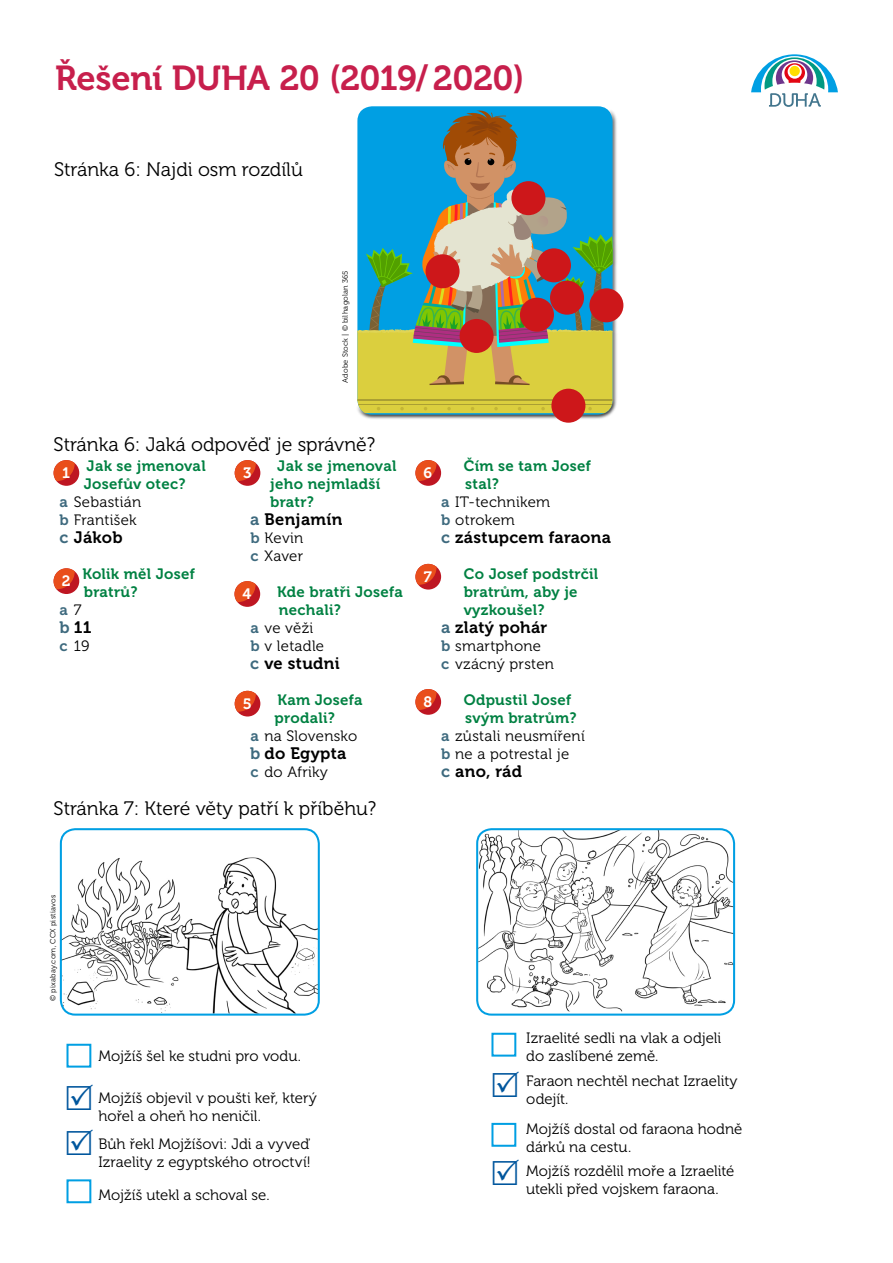
<style>
.page{position:relative;width:893px;height:1263px;background:#fff}
.page>*{position:absolute;margin:0;border:0;box-sizing:border-box;transform-origin:0 0}
.t1{font:34.5px "Museo 700";letter-spacing:-.01em;color:#c71f4c}
.t2{font:19.5px "Museo 300";color:#000}
.t3{font:16.5px "Museo 700";letter-spacing:.02em;color:#000}
.t4{font:15px/18px "Museo 300";letter-spacing:.005em;color:#000}
.t5{font:15px/18px "Museo 700";letter-spacing:.02em;color:#008142}
.t6{font:15px "Museo 700";color:#fff}
.t7{font:15px "Museo 700";color:#3e6a7e}
.t8{font:7.5px "Museo 300";letter-spacing:.03em;color:#000}
.s1{font-family:"Museo 700";color:#3e6a7e}
.s2{color:#3e6a7e}
.s3{font-family:"Museo 300";color:#000}
</style>
<div class="page">
<svg style="left:751px;top:54px;width:87px;height:53px"></svg>
<div style="left:355px;top:109px;width:263px;height:311px;background:#000;opacity:.75"></div>
<div style="left:357px;top:331px;width:256px;height:82px;background:#dbcf3e"></div>
<hr style="left:357px;top:399px;width:256px;height:1px;background:#aa9f33">
<hr style="left:357px;top:404px;width:256px;height:1px;background:#aa9f33">
<svg style="left:357px;top:108px;width:256px;height:277px;background:#64a69c"></svg>
<div style="left:511px;top:181px;width:34px;height:34px;background:#cd171a;border-radius:50%"></div>
<div style="left:550px;top:281px;width:34px;height:34px;background:#cd171a;border-radius:50%"></div>
<div style="left:537px;top:248px;width:34px;height:34px;background:#cd171a;border-radius:50%"></div>
<div style="left:426px;top:254px;width:34px;height:34px;background:#cd171a;border-radius:50%"></div>
<div style="left:551px;top:389px;width:34px;height:34px;background:#cd171a;border-radius:50%"></div>
<div style="left:589px;top:288px;width:34px;height:34px;background:#cd171a;border-radius:50%"></div>
<div style="left:520px;top:298px;width:34px;height:34px;background:#cd171a;border-radius:50%"></div>
<div style="left:460px;top:319px;width:34px;height:34px;background:#cd171a;border-radius:50%"></div>
<div style="left:54px;top:460px;width:25px;height:26px;background:#be1622;border-radius:50%"></div>
<svg style="left:54px;top:460px;width:21px;height:21px"></svg>
<div style="left:415px;top:689px;width:26px;height:26px;background:#be1622;border-radius:50%"></div>
<svg style="left:415px;top:689px;width:22px;height:21px"></svg>
<svg style="left:415px;top:564px;width:26px;height:26px"></svg>
<svg style="left:415px;top:564px;width:22px;height:21px"></svg>
<div style="left:415px;top:460px;width:26px;height:26px;background:#be1622;border-radius:50%"></div>
<svg style="left:415px;top:460px;width:22px;height:21px"></svg>
<div style="left:234px;top:581px;width:26px;height:26px;background:#be1622;border-radius:50%"></div>
<svg style="left:234px;top:581px;width:22px;height:21px"></svg>
<div style="left:235px;top:460px;width:25px;height:26px;background:#be1622;border-radius:50%"></div>
<svg style="left:235px;top:460px;width:21px;height:21px"></svg>
<div style="left:54px;top:568px;width:25px;height:26px;background:#be1622;border-radius:50%"></div>
<svg style="left:54px;top:568px;width:21px;height:21px"></svg>
<div style="left:235px;top:691px;width:25px;height:25px;background:#be1622;border-radius:50%"></div>
<svg style="left:235px;top:691px;width:21px;height:21px"></svg>
<img style="left:63px;top:857px;width:254px;height:156px">
<div style="left:60px;top:828px;width:260px;height:188px;border:2px solid #009fe3;border-radius:14px"></div>
<img style="left:479px;top:829px;width:255px;height:182px">
<div style="left:476px;top:828px;width:259px;height:188px;border:2px solid #009fe3;border-radius:14px"></div>
<div style="left:66px;top:1044px;width:25px;height:23px;background:#fff;border:2px solid #009fe3"></div>
<div style="left:66px;top:1179px;width:25px;height:24px;background:#fff;border:2px solid #009fe3"></div>
<div style="left:491px;top:1033px;width:25px;height:23px;background:#fff;border:2px solid #009fe3"></div>
<div style="left:491px;top:1123px;width:25px;height:24px;background:#fff;border:2px solid #009fe3"></div>
<h1 class="t1" style="left:55px;top:59px;width:471px">Řešení DUHA 20 (2019/2020)</h1>
<h2 class="t2" style="left:54px;top:159px;width:250px">Stránka 6: Najdi osm rozdílů</h2>
<p class="t8" style="left:341px;top:383px;width:114px;rotate:-90deg">Adobe Stock | © bilhagolan 365</p>
<h2 class="t2" style="left:54px;top:433px;width:323px">Stránka 6: Jaká odpověď je správně?</h2>
<p class="t5" style="left:84px;top:457px;width:123px">Jak se jmenoval<br>Josefův otec?</p>
<p class="t4" style="left:60px;top:493px;width:83px"><span class="s1">a</span> Sebastián <span class="s1">b</span> František</p>
<p class="t3" style="left:60px;top:528px;width:64px"><span class="s2">c</span> Jákob</p>
<p class="t5" style="left:82px;top:565px;width:114px">Kolik měl Josef bratrů?</p>
<p class="t7" style="left:60px;top:602px;width:23px">a <span class="s3">7</span></p>
<p class="t3" style="left:60px;top:618px;width:34px"><span class="s2">b</span> 11</p>
<p class="t4" style="left:60px;top:637px;width:31px"><span class="s1">c</span> 19</p>
<p class="t5" style="left:270px;top:457px;width:128px;text-indent:7px">Jak se jmenoval jeho nejmladší bratr?</p>
<p class="t3" style="left:250px;top:510px;width:94px"><span class="s2">a</span> Benjamín</p>
<p class="t4" style="left:250px;top:529px;width:54px"><span class="s1">b</span> Kevin <span class="s1">c</span> Xaver</p>
<p class="t5" style="left:277px;top:583px;width:127px">Kde bratři Josefa nechali?</p>
<p class="t4" style="left:250px;top:619px;width:75px"><span class="s1">a</span> ve věži <span class="s1">b</span> v letadle</p>
<p class="t3" style="left:250px;top:654px;width:91px"><span class="s2">c</span> ve studni</p>
<p class="t5" style="left:275px;top:691px;width:89px">Kam Josefa prodali?</p>
<p class="t4" style="left:250px;top:727px;width:109px"><span class="s1">a</span> na Slovensko</p>
<p class="t3" style="left:250px;top:744px;width:98px"><span class="s2">b</span> do Egypta</p>
<p class="t4" style="left:250px;top:763px;width:79px"><span class="s1">c</span> do Afriky</p>
<p class="t6" style="left:62px;top:464px;width:9px">1</p>
<p class="t6" style="left:243px;top:464px;width:10px">3</p>
<p class="t6" style="left:62px;top:573px;width:10px">2</p>
<p class="t6" style="left:243px;top:586px;width:10px">4</p>
<p class="t6" style="left:243px;top:695px;width:10px">5</p>
<h2 class="t2" style="left:54px;top:797px;width:324px">Stránka 7: Které věty patří k příběhu?</h2>
<p class="t6" style="left:424px;top:464px;width:10px">6</p>
<p class="t6" style="left:424px;top:568px;width:10px">7</p>
<p class="t6" style="left:424px;top:693px;width:10px">8</p>
<p class="t5" style="left:464px;top:457px;width:129px">Čím se tam Josef stal?</p>
<p class="t4" style="left:441px;top:493px;width:111px"><span class="s1">a</span> IT-technikem <span class="s1">b</span> otrokem</p>
<p class="t3" style="left:441px;top:528px;width:172px"><span class="s2">c</span> zástupcem faraona</p>
<p class="t5" style="left:464px;top:565px;width:136px">Co Josef podstrčil bratrům, aby je vyzkoušel?</p>
<p class="t3" style="left:441px;top:618px;width:108px"><span class="s2">a</span> zlatý pohár</p>
<p class="t4" style="left:441px;top:637px;width:115px"><span class="s1">b</span> smartphone<br><span class="s1">c</span> vzácný prsten</p>
<p class="t5" style="left:464px;top:691px;width:114px">Odpustil Josef svým bratrům?</p>
<p class="t4" style="left:441px;top:727px;width:145px"><span class="s1">a</span> zůstali neusmíření <span class="s1">b</span> ne a potrestal je</p>
<p class="t3" style="left:441px;top:762px;width:82px"><span class="s2">c</span> ano, rád</p>
<p class="t8" style="left:49px;top:1001px;width:108px;rotate:-90deg">© pixabay.com, CCX pistiavos</p>
<p class="t4" style="left:98px;top:1047px;width:204px">Mojžíš šel ke studni pro vodu.</p>
<p class="t4" style="left:98px;top:1089px;width:220px">Mojžíš objevil v poušti keř, který hořel a oheň ho neničil.</p>
<p class="t4" style="left:98px;top:1135px;width:214px">Bůh řekl Mojžíšovi: Jdi a vyveď<br>Izraelity z egyptského otroctví!</p>
<p class="t4" style="left:98px;top:1186px;width:173px">Mojžíš utekl a schoval se.</p>
<p class="t4" style="left:526px;top:1029px;width:196px">Izraelité sedli na vlak a odjeli do zaslíbené země.</p>
<p class="t4" style="left:526px;top:1072px;width:213px">Faraon nechtěl nechat Izraelity odejít.</p>
<p class="t4" style="left:526px;top:1120px;width:218px">Mojžíš dostal od faraona hodně dárků na cestu.</p>
<p class="t4" style="left:526px;top:1162px;width:210px">Mojžíš rozdělil moře a Izraelité utekli před vojskem faraona.</p>
</div>
